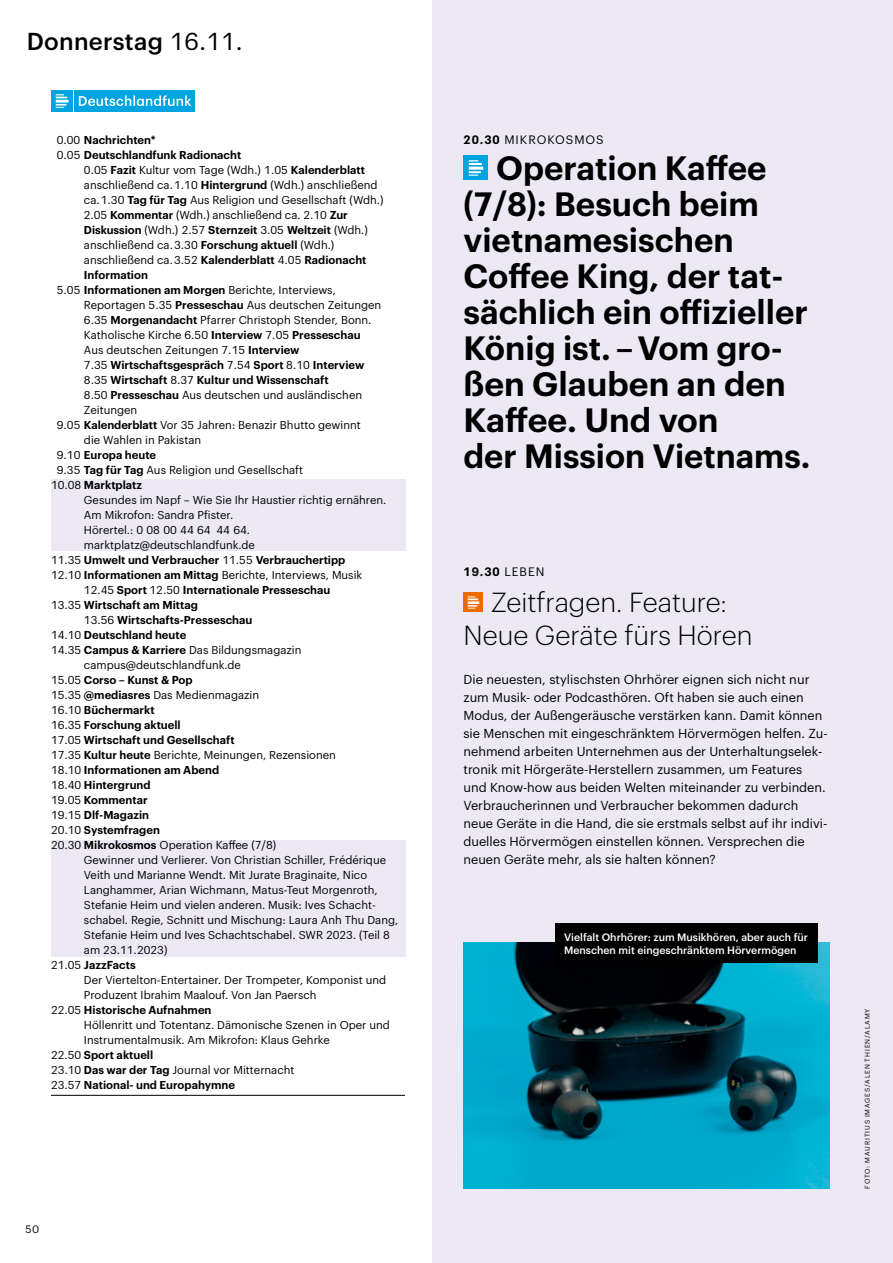
<style>
.page{position:relative;width:893px;height:1263px;background:#fff}
.page>*{position:absolute;margin:0;border:0;box-sizing:border-box;transform-origin:0 0}
.t1{font:600 33px/36px "Graphik";color:#000}
.t2{font:300 27px/33px "Graphik";color:#000;text-align:center}
.t3{font:500 24px "Graphik";letter-spacing:.01em;color:#000}
.t4{font:12.75px/18px "Graphik";color:#000}
.t5{font:12px "Graphik";letter-spacing:.085em;color:#000}
.t6{font:600 12px "Graphik";color:#000}
.t7{font:11.25px "Graphik";color:#000}
.t8{font:600 11.25px "Graphik";color:#000}
.t9{font:500 10.5px/13.5px "Graphik";color:#fff}
.t10{font:10.5px "Graphik";color:#000}
.t11{font:6.75px "Graphik";letter-spacing:.125em;color:#000}
.s1{font-weight:400}
.s2{font-weight:600}
</style>
<div class="page">
<div style="left:433px;top:0;width:460px;height:1263px;background:#ece9f5"></div>
<div style="left:51px;top:90px;width:21px;height:22px;background:#00a4e1"></div>
<div style="left:74px;top:90px;width:121px;height:22px;background:#00a4e1"></div>
<svg style="left:56px;top:94px;width:12px;height:14px"></svg>
<svg style="left:79px;top:95px;width:112px;height:11px"></svg>
<img style="left:463px;top:943px;width:366px;height:245px">
<div style="left:463px;top:156px;width:25px;height:24px;background:#00a4e1"></div>
<hr style="left:469px;top:167px;width:14px;height:3px;background:#fff">
<svg style="left:469px;top:160px;width:13px;height:5px"></svg>
<svg style="left:469px;top:171px;width:12px;height:5px"></svg>
<div style="left:51px;top:480px;width:354px;height:71px;background:#ece9f5"></div>
<div style="left:51px;top:840px;width:354px;height:116px;background:#ece9f5"></div>
<hr style="left:51px;top:1095px;width:354px;height:1px;background:#000">
<div style="left:463px;top:593px;width:20px;height:19px;background:#ed6a00"></div>
<svg style="left:468px;top:596px;width:11px;height:13px"></svg>
<div style="left:556px;top:923px;width:262px;height:39px;background:#000"></div>
<h3 class="t3" style="left:27px;top:23px;width:217px">Donnerstag <span class="s1">16.11.</span></h3>
<p class="t8" style="left:57px;top:131px;width:100px"><span class="s1">0.00</span> Nachrichten*</p>
<p class="t8" style="left:57px;top:146px;width:186px"><span class="s1">0.05</span> Deutschlandfunk Radionacht</p>
<p class="t7" style="left:84px;top:161px;width:283px">0.05 <span class="s2">Fazit</span> Kultur vom Tage (Wdh.) 1.05 <span class="s2">Kalenderblatt</span></p>
<p class="t7" style="left:84px;top:176px;width:295px">anschließend ca. 1.10 <span class="s2">Hintergrund</span> (Wdh.) anschließend</p>
<p class="t7" style="left:84px;top:191px;width:301px">ca. 1.30 <span class="s2">Tag für Tag</span> Aus Religion und Gesellschaft (Wdh.)</p>
<p class="t7" style="left:84px;top:206px;width:265px">2.05 <span class="s2">Kommentar</span> (Wdh.) anschließend ca. 2.10 <span class="s2">Zur</span></p>
<p class="t8" style="left:84px;top:221px;width:285px">Diskussion <span class="s1">(Wdh.) 2.57</span> Sternzeit <span class="s1">3.05</span> Weltzeit <span class="s1">(Wdh.)</span></p>
<p class="t7" style="left:84px;top:236px;width:252px">anschließend ca. 3.30 <span class="s2">Forschung aktuell</span> (Wdh.)</p>
<p class="t7" style="left:84px;top:251px;width:284px">anschließend ca. 3.52 <span class="s2">Kalenderblatt</span> 4.05 <span class="s2">Radionacht</span></p>
<p class="t8" style="left:84px;top:266px;width:66px">Information</p>
<p class="t7" style="left:57px;top:281px;width:281px">5.05 <span class="s2">Informationen am Morgen</span> Berichte, Interviews,</p>
<p class="t7" style="left:84px;top:296px;width:299px">Reportagen 5.35 <span class="s2">Presseschau</span> Aus deutschen Zeitungen</p>
<p class="t7" style="left:84px;top:311px;width:289px">6.35 <span class="s2">Morgenandacht</span> Pfarrer Christoph Stender, Bonn.</p>
<p class="t7" style="left:84px;top:326px;width:278px">Katholische Kirche 6.50 <span class="s2">Interview</span> 7.05 <span class="s2">Presseschau</span></p>
<p class="t7" style="left:84px;top:341px;width:217px">Aus deutschen Zeitungen 7.15 <span class="s2">Interview</span></p>
<p class="t8" style="left:84px;top:356px;width:282px"><span class="s1">7.35</span> Wirtschaftsgespräch <span class="s1">7.54</span> Sport <span class="s1">8.10</span> Interview</p>
<p class="t8" style="left:84px;top:371px;width:246px"><span class="s1">8.35</span> Wirtschaft <span class="s1">8.37</span> Kultur und Wissenschaft</p>
<p class="t7" style="left:84px;top:386px;width:280px">8.50 <span class="s2">Presseschau</span> Aus deutschen und ausländischen</p>
<p class="t7" style="left:84px;top:401px;width:55px">Zeitungen</p>
<p class="t7" style="left:57px;top:416px;width:305px">9.05 <span class="s2">Kalenderblatt</span> Vor 35 Jahren: Benazir Bhutto gewinnt</p>
<p class="t7" style="left:84px;top:431px;width:119px">die Wahlen in Pakistan</p>
<p class="t8" style="left:57px;top:446px;width:101px"><span class="s1">9.10</span> Europa heute</p>
<p class="t7" style="left:57px;top:461px;width:248px">9.35 <span class="s2">Tag für Tag</span> Aus Religion und Gesellschaft</p>
<p class="t8" style="left:51px;top:476px;width:93px"><span class="s1">10.08</span> Marktplatz</p>
<p class="t7" style="left:84px;top:491px;width:304px">Gesundes im Napf – Wie Sie Ihr Haustier richtig ernähren.</p>
<p class="t7" style="left:84px;top:506px;width:151px">Am Mikrofon: Sandra Pfister.</p>
<p class="t7" style="left:84px;top:521px;width:168px">Hörertel.: 0 08 00 44 64 44 64.</p>
<p class="t7" style="left:84px;top:536px;width:173px">marktplatz@deutschlandfunk.de</p>
<p class="t8" style="left:51px;top:551px;width:296px"><span class="s1">11.35</span> Umwelt und Verbraucher <span class="s1">11.55</span> Verbrauchertipp</p>
<p class="t7" style="left:51px;top:566px;width:313px">12.10 <span class="s2">Informationen am Mittag</span> Berichte, Interviews, Musik</p>
<p class="t8" style="left:84px;top:581px;width:248px"><span class="s1">12.45</span> Sport <span class="s1">12.50</span> Internationale Presseschau</p>
<p class="t8" style="left:51px;top:596px;width:148px"><span class="s1">13.35</span> Wirtschaft am Mittag</p>
<p class="t8" style="left:84px;top:611px;width:170px"><span class="s1">13.56</span> Wirtschafts-Presseschau</p>
<p class="t8" style="left:51px;top:626px;width:137px"><span class="s1">14.10</span> Deutschland heute</p>
<p class="t7" style="left:51px;top:641px;width:252px">14.35 <span class="s2">Campus &amp; Karriere</span> Das Bildungsmagazin</p>
<p class="t7" style="left:84px;top:656px;width:159px">campus@deutschlandfunk.de</p>
<p class="t8" style="left:51px;top:671px;width:143px"><span class="s1">15.05</span> Corso – Kunst &amp; Pop</p>
<p class="t7" style="left:51px;top:686px;width:210px">15.35 <span class="s2">@mediasres</span> Das Medienmagazin</p>
<p class="t8" style="left:51px;top:701px;width:105px"><span class="s1">16.10</span> Büchermarkt</p>
<p class="t8" style="left:51px;top:716px;width:131px"><span class="s1">16.35</span> Forschung aktuell</p>
<p class="t8" style="left:51px;top:731px;width:185px"><span class="s1">17.05</span> Wirtschaft und Gesellschaft</p>
<p class="t7" style="left:51px;top:746px;width:286px">17.35 <span class="s2">Kultur heute</span> Berichte, Meinungen, Rezensionen</p>
<p class="t8" style="left:51px;top:761px;width:170px"><span class="s1">18.10</span> Informationen am Abend</p>
<p class="t8" style="left:51px;top:776px;width:101px"><span class="s1">18.40</span> Hintergrund</p>
<p class="t8" style="left:51px;top:791px;width:98px"><span class="s1">19.05</span> Kommentar</p>
<p class="t8" style="left:51px;top:806px;width:100px"><span class="s1">19.15</span> Dlf-Magazin</p>
<p class="t8" style="left:51px;top:821px;width:110px"><span class="s1">20.10</span> Systemfragen</p>
<p class="t7" style="left:51px;top:836px;width:227px">20.30 <span class="s2">Mikrokosmos</span> Operation Kaffee (7/8)</p>
<p class="t7" style="left:84px;top:851px;width:304px">Gewinner und Verlierer. Von Christian Schiller, Frédérique</p>
<p class="t7" style="left:84px;top:866px;width:285px">Veith und Marianne Wendt. Mit Jurate Braginaite, Nico</p>
<p class="t7" style="left:84px;top:881px;width:295px">Langhammer, Arian Wichmann, Matus-Teut Morgenroth,</p>
<p class="t7" style="left:84px;top:896px;width:293px">Stefanie Heim und vielen anderen. Musik: Ives Schacht-</p>
<p class="t7" style="left:84px;top:911px;width:316px">schabel. Regie, Schnitt und Mischung: Laura Anh Thu Dang,</p>
<p class="t7" style="left:84px;top:926px;width:307px">Stefanie Heim und Ives Schachtschabel. SWR 2023. (Teil 8</p>
<p class="t7" style="left:84px;top:941px;width:85px">am 23.11.2023)</p>
<p class="t8" style="left:51px;top:956px;width:86px"><span class="s1">21.05</span> JazzFacts</p>
<p class="t7" style="left:84px;top:971px;width:304px">Der Viertelton-Entertainer. Der Trompeter, Komponist und</p>
<p class="t7" style="left:84px;top:986px;width:234px">Produzent Ibrahim Maalouf. Von Jan Paersch</p>
<p class="t8" style="left:51px;top:1001px;width:162px"><span class="s1">22.05</span> Historische Aufnahmen</p>
<p class="t7" style="left:84px;top:1016px;width:308px">Höllenritt und Totentanz. Dämonische Szenen in Oper und</p>
<p class="t7" style="left:84px;top:1031px;width:247px">Instrumentalmusik. Am Mikrofon: Klaus Gehrke</p>
<p class="t8" style="left:51px;top:1046px;width:104px"><span class="s1">22.50</span> Sport aktuell</p>
<p class="t7" style="left:51px;top:1061px;width:245px">23.10 <span class="s2">Das war der Tag</span> Journal vor Mitternacht</p>
<p class="t8" style="left:51px;top:1076px;width:186px"><span class="s1">23.57</span> National- und Europahymne</p>
<p class="t10" style="left:26px;top:1221px;width:15px">50</p>
<p class="t5" style="left:463px;top:131px;width:142px"><span class="s2">20.30</span> MIKROKOSMOS</p>
<h1 class="t1" style="left:463px;top:147px;width:348px;text-indent:33px">Operation Kaffee (7/8): Besuch beim vietnamesischen<br>Coffee King, der tat&shy;sächlich ein offizieller<br>König ist. – Vom gro&shy;ßen Glauben an den<br>Kaffee. Und von<br>der Mission Vietnams.</h1>
<p class="t6" style="left:463px;top:562px;width:83px">19.30 <span class="s1">LEBEN</span></p>
<h2 class="t2" style="left:463px;top:584px;width:290px">Zeitfragen. Feature:<br>Neue Geräte fürs Hören</h2>
<p class="t4" style="left:463px;top:669px;width:366px">Die neuesten, stylischsten Ohrhörer eignen sich nicht nur zum Musik- oder Podcasthören. Oft haben sie auch einen Modus, der Außengeräusche verstärken kann. Damit können sie Menschen mit eingeschränktem Hörvermögen helfen. Zu&shy;nehmend arbeiten Unternehmen aus der Unterhaltungselek&shy;tronik mit Hörgeräte-Herstellern zusammen, um Features und Know-how aus beiden Welten miteinander zu verbinden.<br>Verbraucherinnen und Verbraucher bekommen dadurch neue Geräte in die Hand, die sie erstmals selbst auf ihr indivi&shy;duelles Hörvermögen einstellen können. Versprechen die neuen Geräte mehr, als sie halten können?</p>
<p class="t9" style="left:564px;top:929px;width:245px">Vielfalt Ohrhörer: zum Musikhören, aber auch für<br>Menschen mit eingeschränktem Hörvermögen</p>
<p class="t11" style="left:862px;top:1189px;width:182px;rotate:-90deg">FOTO: MAURITIUS IMAGES/ALEN THIEN/ALAMY</p>
</div>
